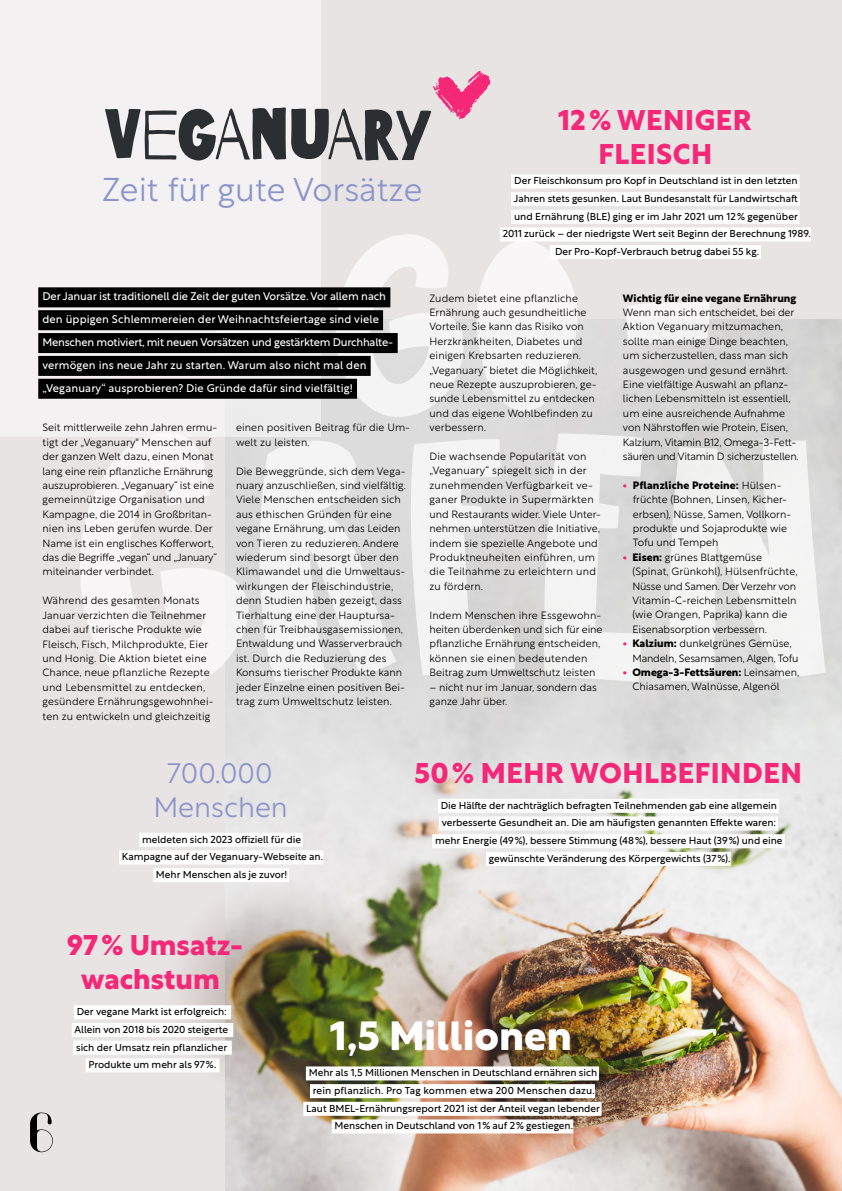
<style>
.page{position:relative;width:842px;height:1191px;background:#e9e4e4}
.page>*{position:absolute;margin:0;border:0;box-sizing:border-box;transform-origin:0 0}
.t1{font:58.3px "Voor";color:#000}
.t2{font:700 40px "Rustica";color:#fff}
.t3{font:300 32.8px "Rustica";color:#8995cb}
.t4{font:700 28px/33.6px "Rustica";letter-spacing:.02em;color:#f52878;text-align:center}
.t5{font:700 28px/33.6px "Rustica";color:#f52878;text-align:center}
.t6{font:300 28px/33.6px "Rustica";color:#8995cb;text-align:center}
.t7{font:11px/22.8px "Rustica";letter-spacing:.005em;color:#fff}
.t8{font:300 10.5px/14.4px "Rustica";color:#000}
.t9{font:300 10.5px/14.4px "Rustica";letter-spacing:.02em;color:#000}
.t10{font:700 10.5px "Rustica";color:#000}
.t11{font:10px/17.7px "Rustica";letter-spacing:-.005em;color:#000;text-align:center}
.s1{font-weight:900;color:#f52878}
.s2{font-weight:700}
</style>
<div class="page">
<img style="left:226px;top:320px;width:616px;height:871px">
<img style="left:167px;top:878px;width:224px;height:224px;border-radius:50%">
<svg style="left:80px;top:437px;width:178px;height:255px;fill:#f8f6f6"></svg>
<svg style="left:99px;top:600px;width:7px;height:9px"></svg>
<svg style="left:164px;top:443px;width:22px;height:16px"></svg>
<svg style="left:215px;top:234px;width:611px;height:448px"></svg>
<div style="left:511px;top:174px;width:288px;height:14px;background:#fff"></div>
<div style="left:511px;top:192px;width:289px;height:14px;background:#fff"></div>
<div style="left:511px;top:210px;width:288px;height:14px;background:#fff"></div>
<div style="left:500px;top:227px;width:311px;height:14px;background:#fff"></div>
<div style="left:550px;top:245px;width:211px;height:14px;background:#fff"></div>
<div style="left:139px;top:832px;width:164px;height:14px;background:#fff"></div>
<div style="left:119px;top:850px;width:204px;height:14px;background:#fff"></div>
<div style="left:153px;top:868px;width:136px;height:14px;background:#fff"></div>
<div style="left:438px;top:799px;width:341px;height:14px;background:#fff"></div>
<div style="left:439px;top:816px;width:339px;height:14px;background:#fff"></div>
<div style="left:432px;top:834px;width:353px;height:14px;background:#fff"></div>
<div style="left:486px;top:852px;width:245px;height:14px;background:#fff"></div>
<div style="left:0;top:0;width:321px;height:437px;background:#f3f1f1"></div>
<svg style="left:105px;top:71px;width:385px;height:89px"></svg>
<div style="left:38px;top:287px;width:352px;height:20px;background:#000"></div>
<div style="left:38px;top:310px;width:345px;height:20px;background:#000"></div>
<div style="left:38px;top:333px;width:360px;height:20px;background:#000"></div>
<div style="left:38px;top:356px;width:333px;height:20px;background:#000"></div>
<div style="left:38px;top:379px;width:319px;height:20px;background:#000"></div>
<img style="left:467px;top:950px;width:224px;height:224px;border-radius:50%">
<div style="left:74px;top:1005px;width:157px;height:14px;background:#fff"></div>
<div style="left:72px;top:1023px;width:161px;height:14px;background:#fff"></div>
<div style="left:73px;top:1040px;width:159px;height:14px;background:#fff"></div>
<div style="left:86px;top:1058px;width:133px;height:14px;background:#fff"></div>
<div style="left:306px;top:1066px;width:293px;height:14px;background:#fff"></div>
<div style="left:310px;top:1084px;width:285px;height:14px;background:#fff"></div>
<div style="left:303px;top:1101px;width:298px;height:14px;background:#fff"></div>
<div style="left:332px;top:1119px;width:241px;height:14px;background:#fff"></div>
<h3 class="t3" style="left:102px;top:161px;width:322px">Zeit für gute Vorsätze</h3>
<h3 class="t4" style="left:558px;top:101px;width:195px">12% WENIGER<br>FLEISCH</h3>
<p class="t11" style="left:503px;top:171px;width:309px">Der Fleischkonsum pro Kopf in Deutschland ist in den letzten Jahren stets gesunken. Laut Bundesanstalt für Landwirtschaft<br>und Ernährung (BLE) ging er im Jahr 2021 um 12% gegenüber<br>2011 zurück – der niedrigste Wert seit Beginn der Berechnung 1989.<br>Der Pro-Kopf-Verbrauch betrug dabei 55 kg.</p>
<p class="t7" style="left:43px;top:284px;width:352px">Der Januar ist traditionell die Zeit der guten Vorsätze. Vor allem nach den üppigen Schlemmereien der Weihnachtsfeiertage sind viele Menschen motiviert, mit neuen Vorsätzen und gestärktem Durchhalte&shy;vermögen ins neue Jahr zu starten. Warum also nicht mal den „Veganuary“ ausprobieren? Die Gründe dafür sind vielfältig!</p>
<p class="t8" style="left:43px;top:419px;width:176px">Seit mittlerweile zehn Jahren ermu&shy;tigt der „Veganuary" Menschen auf der ganzen Welt dazu, einen Monat lang eine rein pflanzliche Ernährung auszuprobieren. „Veganuary“ ist eine gemeinnützige Organisation und Kampagne, die 2014 in Großbritan&shy;nien ins Leben gerufen wurde. Der Name ist ein englisches Kofferwort, das die Begriffe „vegan“ und „January“ miteinander verbindet.</p>
<p class="t8" style="left:43px;top:592px;width:173px">Während des gesamten Monats Januar verzichten die Teilnehmer dabei auf tierische Produkte wie Fleisch, Fisch, Milchprodukte, Eier und Honig. Die Aktion bietet eine Chance, neue pflanzliche Rezepte und Lebensmittel zu entdecken, gesündere Ernährungsgewohnhei&shy;ten zu entwickeln und gleichzeitig</p>
<p class="t8" style="left:236px;top:419px;width:176px">einen positiven Beitrag für die Um&shy;welt zu leisten.</p>
<p class="t8" style="left:236px;top:462px;width:171px">Die Beweggründe, sich dem Vega&shy;nuary anzuschließen, sind vielfältig.<br>Viele Menschen entscheiden sich aus ethischen Gründen für eine vegane Ernährung, um das Leiden von Tieren zu reduzieren. Andere wiederum sind besorgt über den Klimawandel und die Umweltaus&shy;wirkungen der Fleischindustrie, denn Studien haben gezeigt, dass Tierhaltung eine der Hauptursa&shy;chen für Treibhausgasemissionen, Entwaldung und Wasserverbrauch ist. Durch die Reduzierung des Konsums tierischer Produkte kann jeder Einzelne einen positiven Bei&shy;trag zum Umweltschutz leisten.</p>
<p class="t8" style="left:429px;top:289px;width:169px">Zudem bietet eine pflanzliche<br>Ernährung auch gesundheitliche<br>Vorteile. Sie kann das Risiko von<br>Herzkrankheiten, Diabetes und einigen Krebsarten reduzieren. „Veganuary“ bietet die Möglichkeit, neue Rezepte auszuprobieren, ge&shy;sunde Lebensmittel zu entdecken und das eigene Wohlbefinden zu verbessern.</p>
<p class="t9" style="left:429px;top:448px;width:173px">Die wachsende Popularität von „Veganuary“ spiegelt sich in der zunehmenden Verfügbarkeit ve&shy;ganer Produkte in Supermärkten und Restaurants wider. Viele Unter&shy;nehmen unterstützen die Initiative, indem sie spezielle Angebote und<br>Produktneuheiten einführen, um die Teilnahme zu erleichtern und zu fördern.</p>
<p class="t8" style="left:429px;top:606px;width:174px">Indem Menschen ihre Essgewohn&shy;heiten überdenken und sich für eine pflanzliche Ernährung entscheiden, können sie einen bedeutenden Beitrag zum Umweltschutz leisten</p>
<p class="t8" style="left:429px;top:678px;width:169px">– nicht nur im Januar, sondern das ganze Jahr über.</p>
<p class="t10" style="left:623px;top:289px;width:175px">Wichtig für eine vegane Ernährung</p>
<p class="t8" style="left:623px;top:304px;width:177px">Wenn man sich entscheidet, bei der Aktion Veganuary mitzumachen, sollte man einige Dinge beachten, um sicherzustellen, dass man sich ausgewogen und gesund ernährt.<br>Eine vielfältige Auswahl an pflanz&shy;lichen Lebensmitteln ist essentiell, um eine ausreichende Aufnahme von Nährstoffen wie Protein, Eisen, Kalzium, Vitamin B12, Omega-3-Fett&shy;säuren und Vitamin D sicherzustellen.</p>
<p class="t8" style="left:633px;top:477px;width:160px;text-indent:-10px"><span class="s1">•</span> <span class="s2">Pflanzliche Proteine:</span> Hülsen&shy;früchte (Bohnen, Linsen, Kicher&shy;erbsen), Nüsse, Samen, Vollkorn&shy;produkte und Sojaprodukte wie<br>Tofu und Tempeh</p>
<p class="t8" style="left:632px;top:549px;width:167px;text-indent:-10px"><span class="s1">•</span> <span class="s2">Eisen:</span> grünes Blattgemüse (Spinat, Grünkohl), Hülsenfrüchte,<br>Nüsse und Samen. Der Verzehr von<br>Vitamin-C-reichen Lebensmitteln (wie Orangen, Paprika) kann die<br>Eisenabsorption verbessern.</p>
<p class="t8" style="left:632px;top:635px;width:167px;text-indent:-10px"><span class="s1">•</span> <span class="s2">Kalzium:</span> dunkelgrünes Gemüse,<br>Mandeln, Sesamsamen, Algen, Tofu</p>
<p class="t8" style="left:632px;top:664px;width:169px;text-indent:-10px"><span class="s1">•</span> <span class="s2">Omega-3-Fettsäuren:</span> Leinsamen,<br>Chiasamen, Walnüsse, Algenöl</p>
<h3 class="t6" style="left:154px;top:753px;width:136px">700.000<br>Menschen</h3>
<p class="t11" style="left:122px;top:829px;width:203px">meldeten sich 2023 offiziell für die<br>Kampagne auf der Veganuary-Webseite an.<br>Mehr Menschen als je zuvor!</p>
<h3 class="t4" style="left:415px;top:753px;width:389px">50% MEHR WOHLBEFINDEN</h3>
<p class="t11" style="left:435px;top:795px;width:349px">Die Hälfte der nachträglich befragten Teilnehmenden gab eine allgemein verbesserte Gesundheit an. Die am häufigsten genannten Effekte waren: mehr Energie (49%), bessere Stimmung (48%), bessere Haut (39%) und eine gewünschte Veränderung des Körpergewichts (37%).</p>
<h3 class="t5" style="left:67px;top:926px;width:178px">97% Umsatz&shy;wachstum</h3>
<p class="t11" style="left:75px;top:1001px;width:155px">Der vegane Markt ist erfolgreich:<br>Allein von 2018 bis 2020 steigerte sich der Umsatz rein pflanzlicher<br>Produkte um mehr als 97%.</p>
<h1 class="t1" style="left:29px;top:1098px;width:27px">6</h1>
<h2 class="t2" style="left:330px;top:1001px;width:243px">1,5 Millionen</h2>
<p class="t11" style="left:306px;top:1062px;width:295px">Mehr als 1,5 Millionen Menschen in Deutschland ernähren sich rein pflanzlich. Pro Tag kommen etwa 200 Menschen dazu.<br>Laut BMEL-Ernährungsreport 2021 ist der Anteil vegan lebender Menschen in Deutschland von 1% auf 2% gestiegen.</p>
</div>
